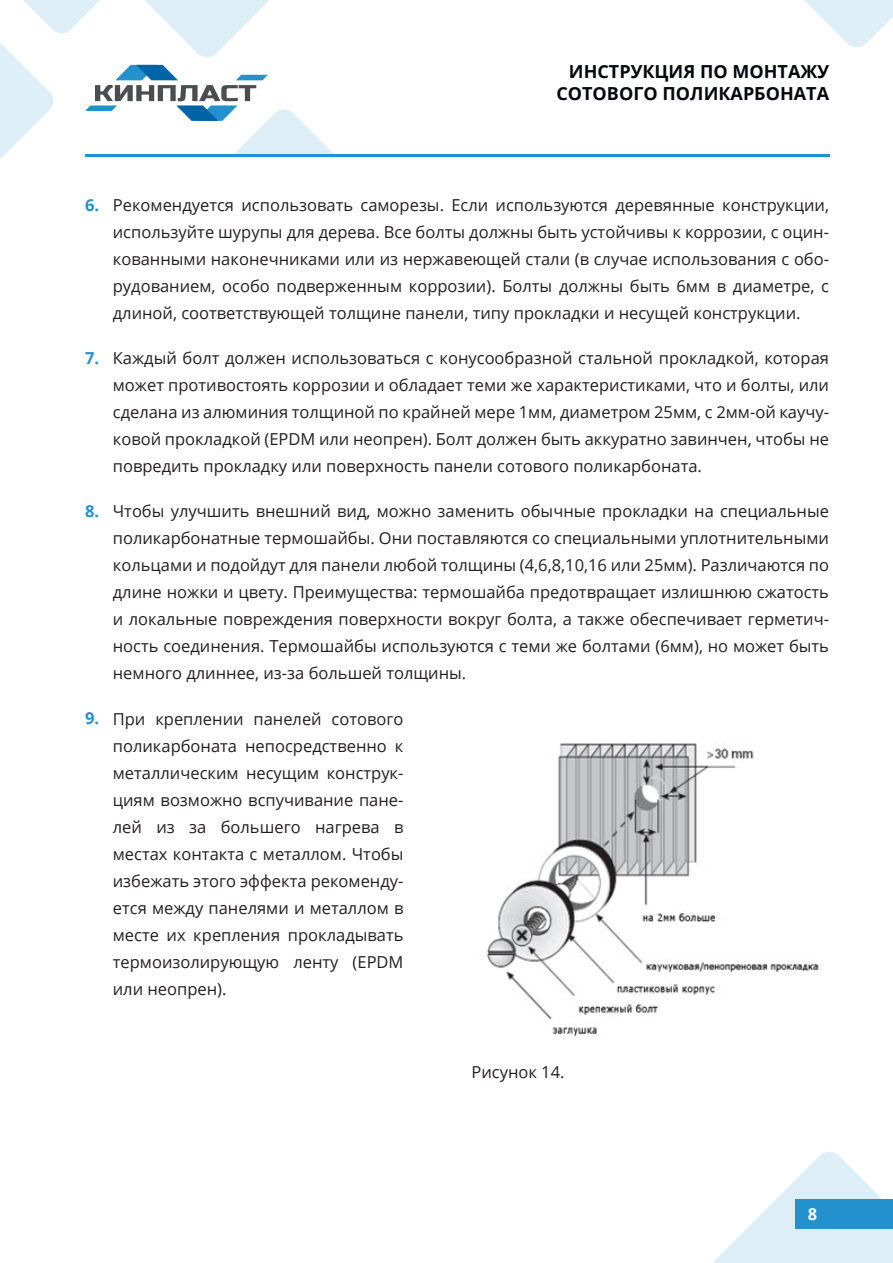
<style>
.page{position:relative;width:893px;height:1263px;background:#fff}
.page>*{position:absolute;margin:0;border:0;box-sizing:border-box;transform-origin:0 0}
.t1{font:700 18px/21.6px "Open Sans";color:#07080d;text-align:right}
.t2{font:16.5px/27px "Open Sans";color:#231f20;text-align:justify}
.t3{font:700 16.5px "Open Sans";color:#2391ce}
.t4{font:700 16.5px "Open Sans";color:#fff}
</style>
<div class="page">
<svg style="left:713px;top:1151px;width:180px;height:112px"></svg>
<div style="left:796px;top:1199px;width:97px;height:30px;background:#2391ce"></div>
<hr style="left:85px;top:154px;width:744px;height:2px;background:#2391ce">
<svg style="left:804px;top:0;width:89px;height:47px"></svg>
<svg style="left:0;top:0;width:334px;height:159px"></svg>
<img style="left:486px;top:743px;width:333px;height:294px">
<p class="t1" style="left:556px;top:61px;width:274px">ИНСТРУКЦИЯ ПО МОНТАЖУ<br>СОТОВОГО ПОЛИКАРБОНАТА</p>
<p class="t3" style="left:85px;top:193px;width:16px">6.</p>
<p class="t3" style="left:85px;top:346px;width:16px">7.</p>
<p class="t3" style="left:85px;top:499px;width:16px">8.</p>
<p class="t3" style="left:85px;top:706px;width:16px">9.</p>
<p class="t2" style="left:113px;top:191px;width:718px">Рекомендуется использовать саморезы. Если используются деревянные конструкции, используйте шурупы для дерева. Все болты должны быть устойчивы к коррозии, с оцин&shy;кованными наконечниками или из нержавеющей стали (в случае использования с обо&shy;рудованием, особо подверженным коррозии). Болты должны быть 6мм в диаметре, с длиной, соответствующей толщине панели, типу прокладки и несущей конструкции.</p>
<p class="t2" style="left:113px;top:344px;width:718px">Каждый болт должен использоваться с конусообразной стальной прокладкой, которая может противостоять коррозии и обладает теми же характеристиками, что и болты, или сделана из алюминия толщиной по крайней мере 1мм, диаметром 25мм, с 2мм-ой каучу&shy;ковой прокладкой (EPDM или неопрен). Болт должен быть аккуратно завинчен, чтобы не повредить прокладку или поверхность панели сотового поликарбоната.</p>
<p class="t2" style="left:113px;top:497px;width:718px">Чтобы улучшить внешний вид, можно заменить обычные прокладки на специальные поликарбонатные термошайбы. Они поставляются со специальными уплотнительными кольцами и подойдут для панели любой толщины (4,6,8,10,16 или 25мм). Различаются по длине ножки и цвету. Преимущества: термошайба предотвращает излишнюю сжатость и локальные повреждения поверхности вокруг болта, а также обеспечивает герметич&shy;ность соединения. Термошайбы используются с теми же болтами (6мм), но может быть немного длиннее, из-за большей толщины.</p>
<p class="t2" style="left:113px;top:705px;width:292px">При креплении панелей сотового поликарбоната непосредственно к металлическим несущим конструк&shy;циям возможно вспучивание пане&shy;лей из за большего нагрева в местах контакта с металлом. Чтобы избежать этого эффекта рекоменду&shy;ется между панелями и металлом в месте их крепления прокладывать термоизолирующую ленту (EPDM или неопрен).</p>
<p class="t2" style="left:471px;top:1058px;width:95px">Рисунок 14.</p>
<p class="t4" style="left:808px;top:1202px;width:11px">8</p>
</div>
